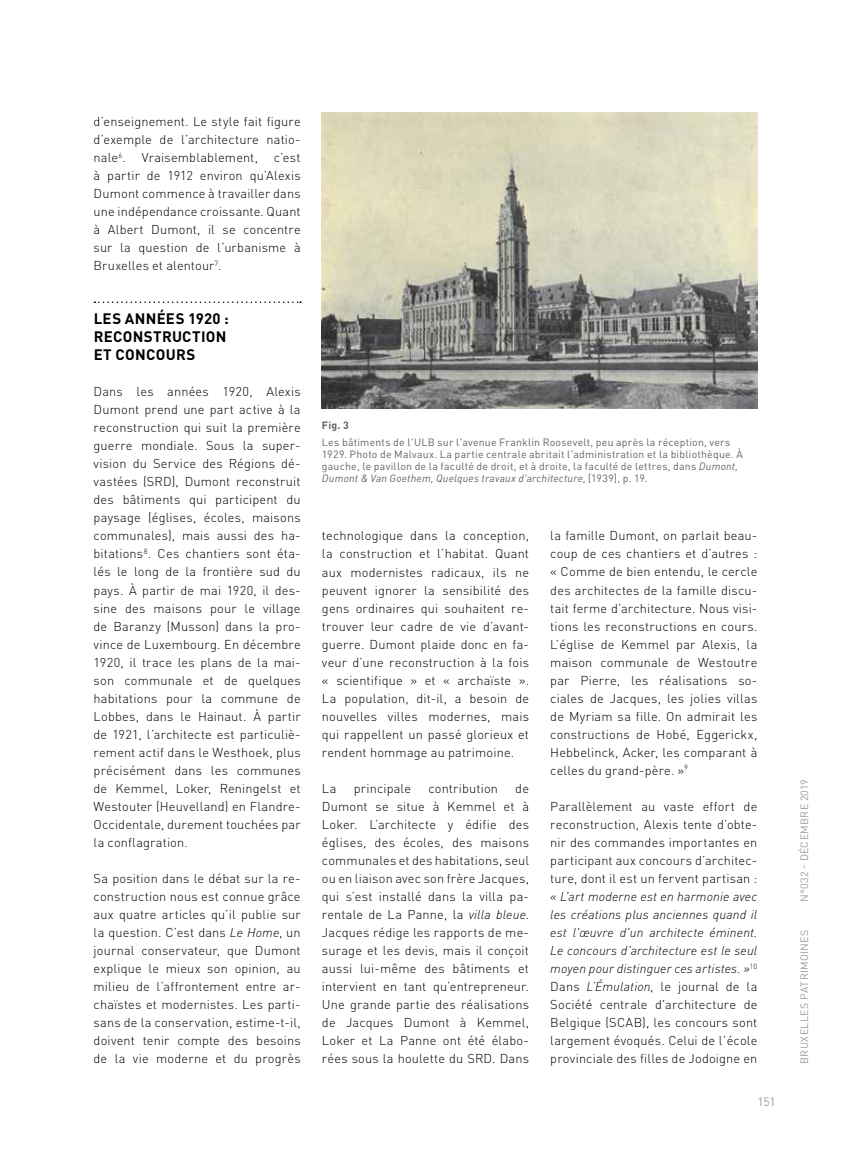
<style>
.page{position:relative;width:851px;height:1149px;background:#fff}
.page>*{position:absolute;margin:0;border:0;box-sizing:border-box;transform-origin:0 0}
.t1{font:700 15px/18px "DINOT";letter-spacing:.02em;color:#000}
.t2{font:300 12.75px/18px "DINOT";letter-spacing:.015em;color:#000;text-align:justify}
.t3{font:italic 300 12.75px/18px "DINOT";letter-spacing:.01em;color:#000;text-align:justify}
.t4{font:12px "DINOT";color:#9d9d9c}
.t5{font:10.5px/12px "DINOT";letter-spacing:.025em;color:#646363}
.t6{font:10.5px "DINOT";letter-spacing:.035em;color:#9d9d9c}
.t7{font:700 10.5px "DINOT";color:#646363}
.s1{font-style:italic}
.s2{font-style:normal}
.s3{font-style:inherit}
</style>
<div class="page">
<svg style="left:94px;top:301px;width:207px;height:2px"></svg>
<img style="left:322px;top:113px;width:435px;height:295px">
<p class="t2" style="left:94px;top:112px;width:208px">d’enseignement. Le style fait figure d’exemple de l’architecture natio&shy;nale<sup>6</sup>. Vraisemblablement, c’est à partir de 1912 environ qu’Alexis Dumont commence à travailler dans une indépendance croissante. Quant à Albert Dumont, il se concentre sur la question de l’urbanisme à Bruxelles et alentour<sup>7</sup>.</p>
<p class="t1" style="left:94px;top:309px;width:136px">LES ANNÉES 1920 :<br>RECONSTRUCTION<br>ET CONCOURS</p>
<p class="t2" style="left:94px;top:382px;width:208px">Dans les années 1920, Alexis Dumont prend une part active à la reconstruction qui suit la première guerre mondiale. Sous la super&shy;vision du Service des Régions dé&shy;vastées (SRD), Dumont reconstruit des bâtiments qui participent du paysage (églises, écoles, maisons communales), mais aussi des ha&shy;bitations<sup>8</sup>. Ces chantiers sont éta&shy;lés le long de la frontière sud du pays. À partir de mai 1920, il des&shy;sine des maisons pour le village de Baranzy (Musson) dans la pro&shy;vince de Luxembourg. En décembre 1920, il trace les plans de la mai&shy;son communale et de quelques habitations pour la commune de Lobbes, dans le Hainaut. À partir de 1921, l’architecte est particuliè&shy;rement actif dans le Westhoek, plus précisément dans les communes de Kemmel, Loker, Reningelst et Westouter (Heuvelland) en Flandre-Occidentale, durement touchées par la conflagration.</p>
<p class="t2" style="left:94px;top:868px;width:208px">Sa position dans le débat sur la re&shy;construction nous est connue grâce aux quatre articles qu’il publie sur la question. C’est dans <span class="s1">Le Home</span>, un journal conservateur, que Dumont explique le mieux son opinion, au milieu de l’affrontement entre ar&shy;chaïstes et modernistes. Les parti&shy;sans de la conservation, estime-t-il, doivent tenir compte des besoins de la vie moderne et du progrès</p>
<p class="t7" style="left:322px;top:418px;width:28px">Fig. 3</p>
<p class="t5" style="left:322px;top:435px;width:422px">Les bâtiments de l'U LB sur l'avenue Franklin Roosevelt, peu après la réception, vers 1929. Photo de Malvaux. La partie centrale abritait l'administration et la bibliothèque. À gauche, le pavillon de la faculté de droit, et à droite, la faculté de lettres, dans <span class="s1">Dumont, Dumont &amp; Van Goethem, Quelques travaux d'architecture</span>, [1939], p. 19.</p>
<p class="t2" style="left:322px;top:526px;width:208px">technologique dans la conception, la construction et l’habitat. Quant aux modernistes radicaux, ils ne peuvent ignorer la sensibilité des gens ordinaires qui souhaitent re&shy;trouver leur cadre de vie d’avant&shy;guerre. Dumont plaide donc en fa&shy;veur d’une reconstruction à la fois « scientifique » et « archaïste ».<br>La population, dit-il, a besoin de nouvelles villes modernes, mais qui rappellent un passé glorieux et rendent hommage au patrimoine.</p>
<p class="t2" style="left:322px;top:778px;width:16px">La</p>
<p class="t2" style="left:353px;top:778px;width:59px">principale</p>
<p class="t2" style="left:428px;top:778px;width:71px">contribution</p>
<p class="t2" style="left:322px;top:778px;width:208px;text-indent:193px">de Dumont se situe à Kemmel et à Loker. L’architecte y édifie des églises, des écoles, des maisons communales et des habitations, seul ou en liaison avec son frère Jacques, qui s’est installé dans la villa pa&shy;rentale de La Panne, la <span class="s1">villa bleue</span>.<br>Jacques rédige les rapports de me&shy;surage et les devis, mais il conçoit aussi lui-même des bâtiments et intervient en tant qu’entrepreneur.<br>Une grande partie des réalisations de Jacques Dumont à Kemmel, Loker et La Panne ont été élabo&shy;rées sous la houlette du SRD. Dans</p>
<p class="t2" style="left:550px;top:526px;width:208px">la famille Dumont, on parlait beau&shy;coup de ces chantiers et d’autres : « Comme de bien entendu, le cercle des architectes de la famille discu&shy;tait ferme d’architecture. Nous visi&shy;tions les reconstructions en cours.<br>L’église de Kemmel par Alexis, la maison communale de Westoutre par Pierre, les réalisations so&shy;ciales de Jacques, les jolies villas de Myriam sa fille. On admirait les constructions de Hobé, Eggerickx, Hebbelinck, Acker, les comparant à celles du grand-père. »<sup>9</sup></p>
<p class="t2" style="left:550px;top:796px;width:208px">Parallèlement au vaste effort de reconstruction, Alexis tente d’obte&shy;nir des commandes importantes en participant aux concours d’architec&shy;ture, dont il est un fervent partisan :</p>
<p class="t3" style="left:550px;top:886px;width:208px">« L'art moderne est en harmonie avec les créations plus anciennes quand il est l'œuvre d'un architecte éminent.<br>Le concours d'architecture est le seul moyen pour distinguer ces artistes. »<sup>10<br></sup><span class="s2">Dans</span> L’<span class="s3">É</span>mulation<span class="s2">, le journal de la Société centrale d'architecture de Belgique (SCAB), les concours sont largement évoqués. Celui de l’école provinciale des filles de Jodoigne en</span></p>
<p class="t4" style="left:757px;top:1094px;width:20px">151</p>
<p class="t6" style="left:797px;top:901px;width:124px;rotate:-90deg">N°032 - DÉCEMBRE 2019</p>
<p class="t6" style="left:797px;top:1063px;width:136px;rotate:-90deg">BRUXELLES PATRIMOINES</p>
</div>
